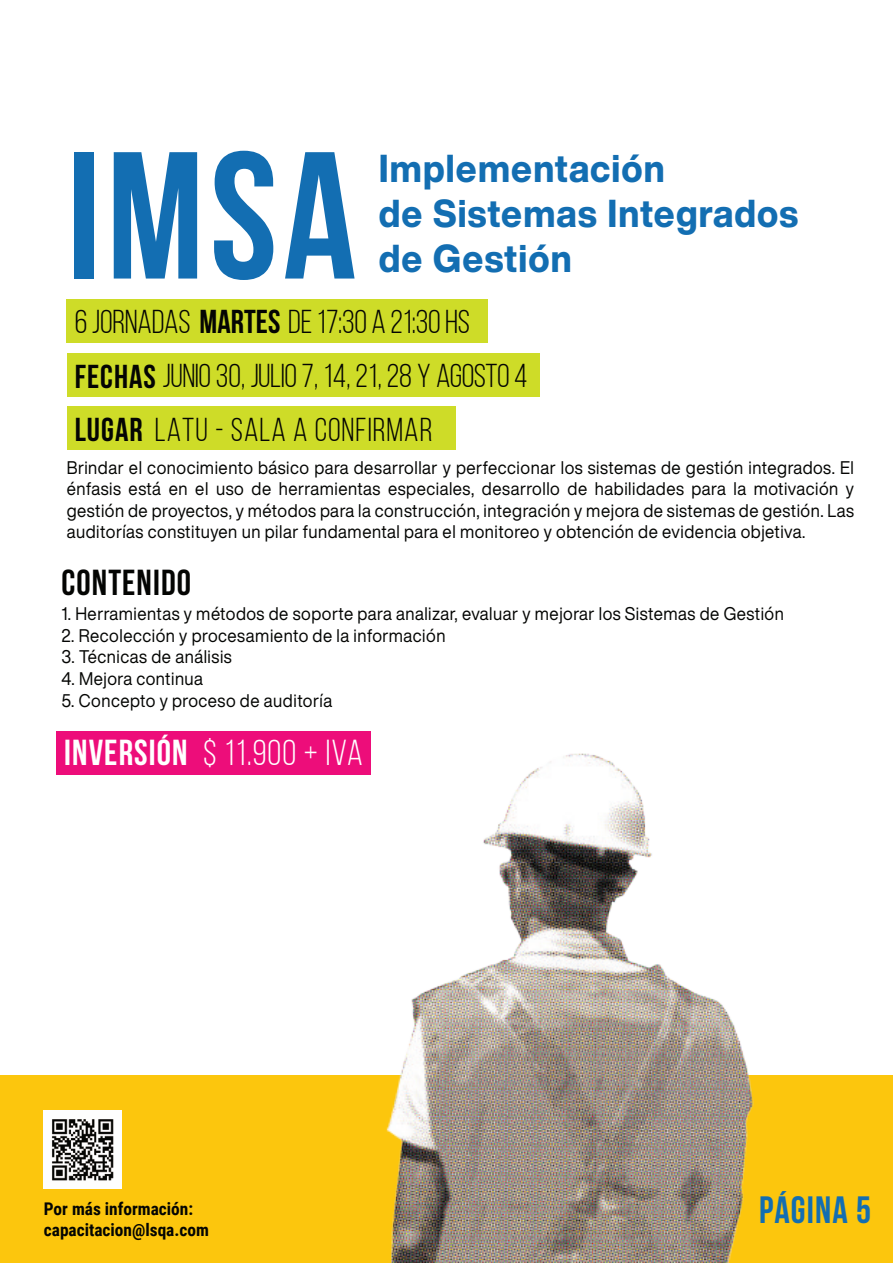
<style>
.page{position:relative;width:893px;height:1263px;background:#fff}
.page>*{position:absolute;margin:0;border:0;box-sizing:border-box;transform-origin:0 0}
.t1{font:700 180.45px "Bebas Neue";color:#136eb2}
.t2{font:800 38.25px/45px "Helvetica Now Display";letter-spacing:.03em;color:#136eb2;scale:.94 1}
.t3{font:700 37.95px "Bebas Neue";letter-spacing:.03em;color:#136eb2}
.t4{font:36px "Bebas Neue";letter-spacing:.03em;color:#fff}
.t5{font:700 36px "Bebas Neue";letter-spacing:.03em;color:#040503}
.t6{font:33px "Bebas Neue";letter-spacing:-.005em;color:#040503}
.t7{font:33px "Bebas Neue";letter-spacing:.03em;color:#040503}
.t8{font:18px/21.6px "Helvetica Now Display";letter-spacing:.03em;color:#040503;text-align:justify;scale:.94 1}
.t9{font:700 17.55px/21px "Roboto Condensed";color:#040503}
.s1{font-weight:700}
</style>
<div class="page">
<div style="left:67px;top:299px;width:421px;height:44px;background:#cedc28"></div>
<div style="left:0;top:1075px;width:893px;height:188px;background:#fcc60d"></div>
<div style="left:67px;top:406px;width:389px;height:44px;background:#cedc28"></div>
<div style="left:67px;top:353px;width:473px;height:43px;background:#cedc28"></div>
<div style="left:56px;top:731px;width:315px;height:43px;background:#ed0d7a"></div>
<img style="left:322px;top:753px;width:432px;height:510px">
<img style="left:44px;top:1110px;width:77px;height:78px">
<h1 class="t1" style="left:67px;top:117px;width:291px">IMSA</h1>
<h2 class="t2" style="left:379px;top:146px;width:448px">Implementación<br>de Sistemas Integrados de Gestión</h2>
<h3 class="t6" style="left:75px;top:304px;width:397px">6 JORNADAS <span class="s1">MARTES</span> DE 17:30 A 21:30 HS</h3>
<h3 class="t6" style="left:75px;top:358px;width:454px"><span class="s1">FECHAS</span> JUNIO 30, JULIO 7, 14, 21, 28 Y AGOSTO 4</h3>
<h3 class="t7" style="left:75px;top:412px;width:359px"><span class="s1">LUGAR</span> LATU - SALA A CONFIRMAR</h3>
<p class="t8" style="left:67px;top:456px;width:839px">Brindar el conocimiento básico para desarrollar y perfeccionar los sistemas de gestión integrados. El énfasis está en el uso de herramientas especiales, desarrollo de habilidades para la motivación y gestión de proyectos, y métodos para la construcción, integración y mejora de sistemas de gestión. Las auditorías constituyen un pilar fundamental para el monitoreo y obtención de evidencia objetiva.</p>
<h3 class="t5" style="left:61px;top:562px;width:131px">CONTENIDO</h3>
<p class="t8" style="left:61px;top:603px;width:770px">1. Herramientas y métodos de soporte para analizar, evaluar y mejorar los Sistemas de Gestión</p>
<p class="t8" style="left:61px;top:624px;width:410px">2. Recolección y procesamiento de la información</p>
<p class="t8" style="left:61px;top:646px;width:183px">3. Técnicas de análisis</p>
<p class="t8" style="left:61px;top:668px;width:152px">4. Mejora continua</p>
<p class="t8" style="left:61px;top:689px;width:290px">5. Concepto y proceso de auditoría</p>
<h3 class="t4" style="left:64px;top:733px;width:300px"><span class="s1">INVERSIÓN</span> $ 11.900 + IVA</h3>
<p class="t9" style="left:44px;top:1197px;width:167px">Por más información: capacitacion@lsqa.com</p>
<h3 class="t3" style="left:759px;top:1189px;width:113px">PÁGINA 5</h3>
</div>
